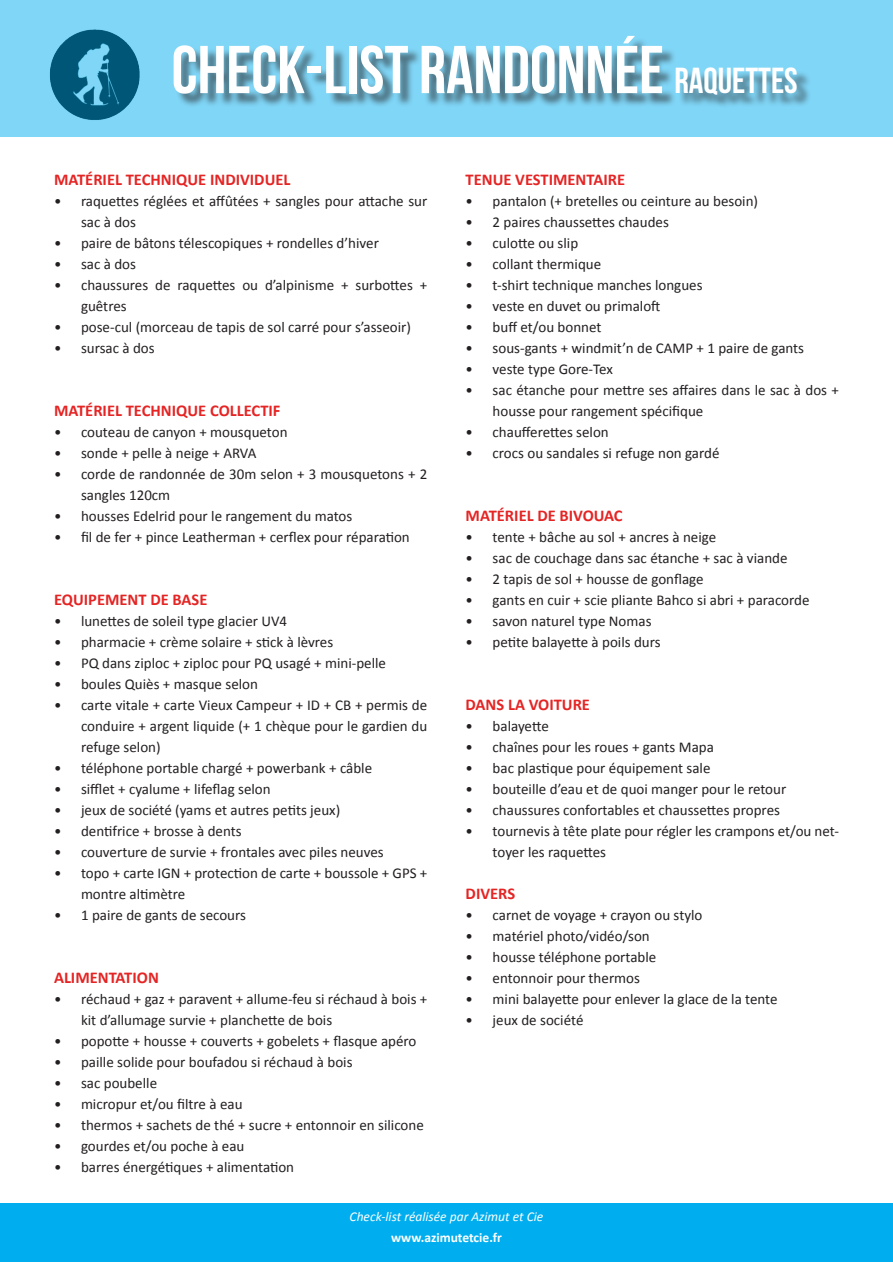
<style>
.page{position:relative;width:893px;height:1263px;background:#fff}
.page>*{position:absolute;margin:0;border:0;box-sizing:border-box;transform-origin:0 0}
.t1{font:700 67.5px "Bebas Neue";color:#fff}
.t2{font:700 16.5px "Calibri";color:#e52424}
.t3{font:15px/21px "Calibri";color:#231f20}
.t4{font:italic 13.5px "Calibri";color:#fff}
.t5{font:700 13.5px "Calibri";color:#fff}
.s1{font-size:36px}
</style>
<div class="page">
<svg style="left:0;top:0;width:892px;height:136px;background:#76cced"></svg>
<div style="left:176px;top:38px;width:635px;height:71px;background:#231f20;opacity:.55"></div>
<hr style="left:892px;top:0;width:1px;height:136px;background:#00aeef">
<div style="left:0;top:1203px;width:893px;height:59px;background:#00aeef"></div>
<p class="t1" style="left:172px;top:33px;width:628px">CHECK-LIST RANDONNÉE <span class="s1">RAQUETTES</span></p>
<p class="t2" style="left:54px;top:168px;width:238px">MATÉRIEL TECHNIQUE INDIVIDUEL</p>
<p class="t3" style="left:81px;top:190px;width:348px;text-indent:-27px">• raquettes réglées et affûtées + sangles pour attache sur sac à dos</p>
<p class="t3" style="left:54px;top:232px;width:326px">• paire de bâtons télescopiques + rondelles d’hiver</p>
<p class="t3" style="left:54px;top:253px;width:84px">• sac à dos</p>
<p class="t3" style="left:81px;top:274px;width:348px;text-indent:-27px">• chaussures de raquettes ou d’alpinisme + surbottes + guêtres</p>
<p class="t3" style="left:54px;top:316px;width:359px">• pose-cul (morceau de tapis de sol carré pour s’asseoir)</p>
<p class="t3" style="left:54px;top:337px;width:102px">• sursac à dos</p>
<p class="t2" style="left:54px;top:399px;width:228px">MATÉRIEL TECHNIQUE COLLECTIF</p>
<p class="t3" style="left:54px;top:421px;width:235px">• couteau de canyon + mousqueton</p>
<p class="t3" style="left:54px;top:442px;width:204px">• sonde + pelle à neige + ARVA</p>
<p class="t3" style="left:81px;top:463px;width:348px;text-indent:-27px">• corde de randonnée de 30m selon + 3 mousquetons + 2 sangles 120cm</p>
<p class="t3" style="left:54px;top:505px;width:300px">• housses Edelrid pour le rangement du matos</p>
<p class="t3" style="left:54px;top:526px;width:357px">• fil de fer + pince Leatherman + cerflex pour réparation</p>
<p class="t2" style="left:54px;top:588px;width:155px">EQUIPEMENT DE BASE</p>
<p class="t3" style="left:54px;top:610px;width:235px">• lunettes de soleil type glacier UV4</p>
<p class="t3" style="left:54px;top:631px;width:281px">• pharmacie + crème solaire + stick à lèvres</p>
<p class="t3" style="left:54px;top:652px;width:334px">• PQ dans ziploc + ziploc pour PQ usagé + mini-pelle</p>
<p class="t3" style="left:54px;top:673px;width:205px">• boules Quiès + masque selon</p>
<p class="t3" style="left:81px;top:694px;width:348px;text-align:justify;text-indent:-27px">• carte vitale + carte Vieux Campeur + ID + CB + permis de conduire + argent liquide (+ 1 chèque pour le gardien du refuge selon)</p>
<p class="t3" style="left:54px;top:757px;width:320px">• téléphone portable chargé + powerbank + câble</p>
<p class="t3" style="left:54px;top:778px;width:218px">• sifflet + cyalume + lifeflag selon</p>
<p class="t3" style="left:54px;top:799px;width:288px">• jeux de société (yams et autres petits jeux)</p>
<p class="t3" style="left:54px;top:820px;width:189px">• dentifrice + brosse à dents</p>
<p class="t3" style="left:54px;top:841px;width:331px">• couverture de survie + frontales avec piles neuves</p>
<p class="t3" style="left:81px;top:862px;width:348px;text-indent:-27px">• topo + carte IGN + protection de carte + boussole + GPS + montre altimètre</p>
<p class="t3" style="left:54px;top:904px;width:194px">• 1 paire de gants de secours</p>
<p class="t2" style="left:54px;top:966px;width:106px">ALIMENTATION</p>
<p class="t3" style="left:81px;top:988px;width:348px;text-indent:-27px">• réchaud + gaz + paravent + allume-feu si réchaud à bois + kit d’allumage survie + planchette de bois</p>
<p class="t3" style="left:54px;top:1030px;width:364px">• popotte + housse + couverts + gobelets + flasque apéro</p>
<p class="t3" style="left:54px;top:1051px;width:300px">• paille solide pour boufadou si réchaud à bois</p>
<p class="t3" style="left:54px;top:1072px;width:105px">• sac poubelle</p>
<p class="t3" style="left:54px;top:1093px;width:190px">• micropur et/ou filtre à eau</p>
<p class="t3" style="left:54px;top:1114px;width:371px">• thermos + sachets de thé + sucre + entonnoir en silicone</p>
<p class="t3" style="left:54px;top:1135px;width:192px">• gourdes et/ou poche à eau</p>
<p class="t3" style="left:54px;top:1156px;width:242px">• barres énergétiques + alimentation</p>
<p class="t2" style="left:466px;top:168px;width:161px">TENUE VESTIMENTAIRE</p>
<p class="t3" style="left:466px;top:190px;width:294px">• pantalon (+ bretelles ou ceinture au besoin)</p>
<p class="t3" style="left:466px;top:211px;width:205px">• 2 paires chaussettes chaudes</p>
<p class="t3" style="left:466px;top:232px;width:114px">• culotte ou slip</p>
<p class="t3" style="left:466px;top:253px;width:137px">• collant thermique</p>
<p class="t3" style="left:466px;top:274px;width:238px">• t-shirt technique manches longues</p>
<p class="t3" style="left:466px;top:295px;width:196px">• veste en duvet ou primaloft</p>
<p class="t3" style="left:466px;top:316px;width:137px">• buff et/ou bonnet</p>
<p class="t3" style="left:466px;top:337px;width:340px">• sous-gants + windmit’n de CAMP + 1 paire de gants</p>
<p class="t3" style="left:466px;top:358px;width:149px">• veste type Gore-Tex</p>
<p class="t3" style="left:493px;top:379px;width:348px;text-indent:-27px">• sac étanche pour mettre ses affaires dans le sac à dos + housse pour rangement spécifique</p>
<p class="t3" style="left:466px;top:421px;width:145px">• chaufferettes selon</p>
<p class="t3" style="left:466px;top:442px;width:255px">• crocs ou sandales si refuge non gardé</p>
<p class="t2" style="left:466px;top:504px;width:159px">MATÉRIEL DE BIVOUAC</p>
<p class="t3" style="left:466px;top:526px;width:252px">• tente + bâche au sol + ancres à neige</p>
<p class="t3" style="left:466px;top:547px;width:323px">• sac de couchage dans sac étanche + sac à viande</p>
<p class="t3" style="left:466px;top:568px;width:240px">• 2 tapis de sol + housse de gonflage</p>
<p class="t3" style="left:466px;top:589px;width:345px">• gants en cuir + scie pliante Bahco si abri + paracorde</p>
<p class="t3" style="left:466px;top:610px;width:187px">• savon naturel type Nomas</p>
<p class="t3" style="left:466px;top:631px;width:197px">• petite balayette à poils durs</p>
<p class="t2" style="left:466px;top:693px;width:126px">DANS LA VOITURE</p>
<p class="t3" style="left:466px;top:715px;width:85px">• balayette</p>
<p class="t3" style="left:466px;top:736px;width:250px">• chaînes pour les roues + gants Mapa</p>
<p class="t3" style="left:466px;top:757px;width:246px">• bac plastique pour équipement sale</p>
<p class="t3" style="left:466px;top:778px;width:322px">• bouteille d’eau et de quoi manger pour le retour</p>
<p class="t3" style="left:466px;top:799px;width:316px">• chaussures confortables et chaussettes propres</p>
<p class="t3" style="left:493px;top:820px;width:348px;text-indent:-27px">• tournevis à tête plate pour régler les crampons et/ou net&shy;toyer les raquettes</p>
<p class="t2" style="left:466px;top:882px;width:51px">DIVERS</p>
<p class="t3" style="left:466px;top:904px;width:238px">• carnet de voyage + crayon ou stylo</p>
<p class="t3" style="left:466px;top:925px;width:186px">• matériel photo/vidéo/son</p>
<p class="t3" style="left:466px;top:946px;width:192px">• housse téléphone portable</p>
<p class="t3" style="left:466px;top:967px;width:176px">• entonnoir pour thermos</p>
<p class="t3" style="left:466px;top:988px;width:313px">• mini balayette pour enlever la glace de la tente</p>
<p class="t3" style="left:466px;top:1009px;width:119px">• jeux de société</p>
<p class="t4" style="left:350px;top:1207px;width:195px">Check-list réalisée par Azimut et Cie</p>
<p class="t5" style="left:391px;top:1228px;width:112px">www.azimutetcie.fr</p>
</div>
